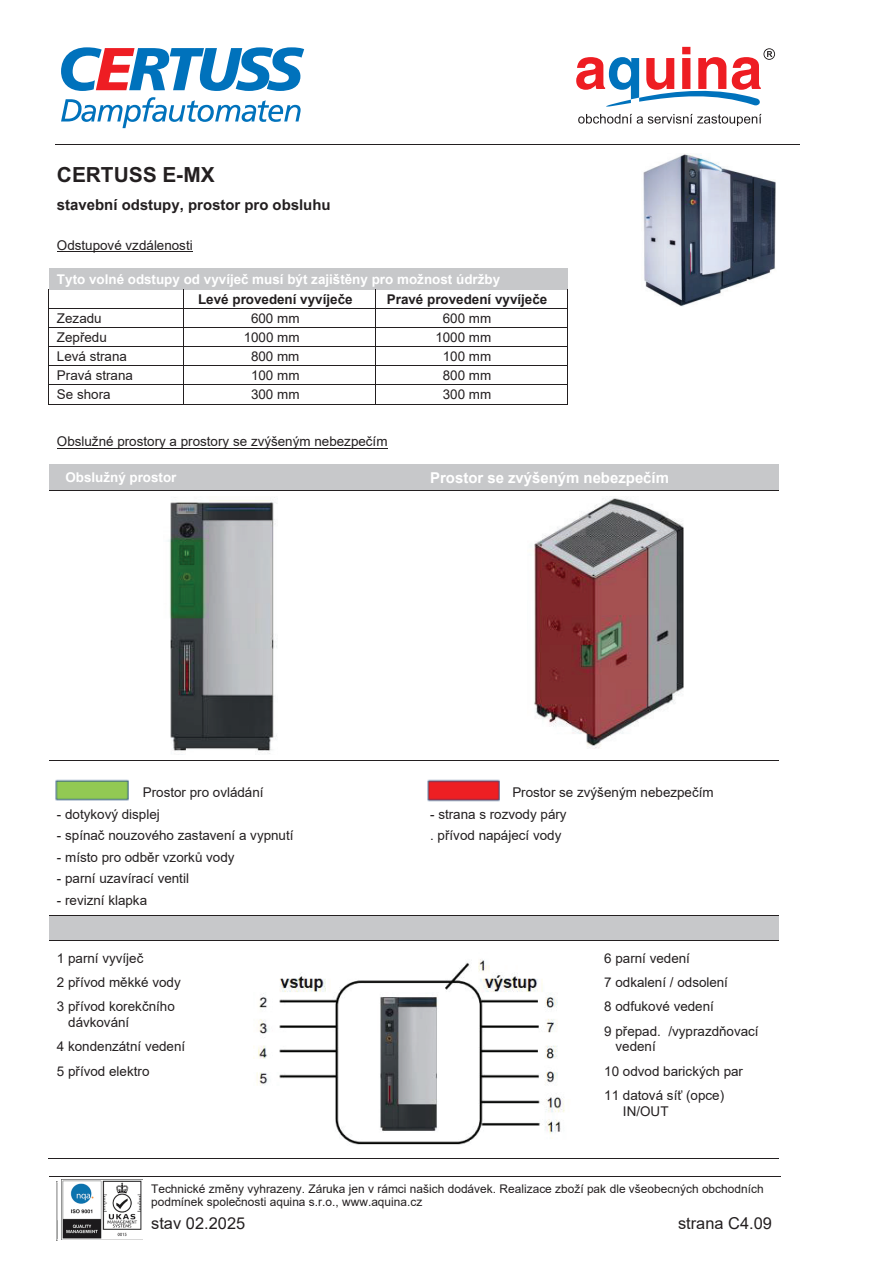
<style>
.page{position:relative;width:893px;height:1263px;background:#fff}
.page>*{position:absolute;margin:0;border:0;box-sizing:border-box;transform-origin:0 0}
.t1{font:700 20.85px "Arial";color:#231f20}
.t2{font:16.35px "Arial";color:#231f20}
.t3{font:700 15px "Arial";color:#231f20}
.t4{font:700 15px "Arial";color:#fff}
.t5{font:13.5px/24.5px "Arial";color:#231f20}
.t6{font:700 13.5px "Arial";color:#fff}
.t7{font:700 13.5px "Arial";color:#231f20}
.t8{font:11.85px/13.8px "Arial";color:#231f20}
</style>
<div class="page">
<svg style="left:61px;top:47px;width:243px;height:44px"></svg>
<svg style="left:61px;top:97px;width:240px;height:31px"></svg>
<svg style="left:576px;top:47px;width:199px;height:60px"></svg>
<svg style="left:578px;top:114px;width:184px;height:12px"></svg>
<hr style="left:55px;top:144px;width:745px;height:1px;background:#231f20">
<hr style="left:49px;top:1176px;width:94px;height:1px;background:#231f20">
<hr style="left:144px;top:1176px;width:636px;height:1px;background:#231f20">
<hr style="left:57px;top:251px;width:136px;height:1px;background:#231f20">
<div style="left:49px;top:268px;width:518px;height:21px;background:#c7c8ca"></div>
<hr style="left:49px;top:308px;width:135px;height:1px;background:#231f20">
<hr style="left:184px;top:308px;width:191px;height:1px;background:#231f20">
<hr style="left:376px;top:308px;width:191px;height:1px;background:#231f20">
<hr style="left:49px;top:327px;width:135px;height:1px;background:#231f20">
<hr style="left:184px;top:327px;width:191px;height:1px;background:#231f20">
<hr style="left:376px;top:327px;width:191px;height:1px;background:#231f20">
<hr style="left:49px;top:346px;width:135px;height:1px;background:#231f20">
<hr style="left:184px;top:346px;width:191px;height:1px;background:#231f20">
<hr style="left:376px;top:346px;width:191px;height:1px;background:#231f20">
<hr style="left:49px;top:365px;width:135px;height:1px;background:#231f20">
<hr style="left:184px;top:365px;width:191px;height:1px;background:#231f20">
<hr style="left:376px;top:365px;width:191px;height:1px;background:#231f20">
<hr style="left:49px;top:384px;width:135px;height:1px;background:#231f20">
<hr style="left:184px;top:384px;width:191px;height:1px;background:#231f20">
<hr style="left:376px;top:384px;width:191px;height:1px;background:#231f20">
<hr style="left:49px;top:404px;width:135px;height:1px;background:#231f20">
<hr style="left:184px;top:404px;width:191px;height:1px;background:#231f20">
<svg style="left:375px;top:289px;width:1px;height:116px"></svg>
<hr style="left:376px;top:404px;width:191px;height:1px;background:#231f20">
<svg style="left:567px;top:289px;width:1px;height:116px"></svg>
<hr style="left:57px;top:447px;width:331px;height:1px;background:#231f20">
<div style="left:49px;top:464px;width:365px;height:27px;background:#c7c8ca"></div>
<div style="left:414px;top:464px;width:365px;height:27px;background:#c7c8ca"></div>
<hr style="left:49px;top:491px;width:365px;height:1px;background:#231f20">
<hr style="left:414px;top:491px;width:365px;height:1px;background:#231f20">
<hr style="left:49px;top:760px;width:365px;height:1px;background:#231f20">
<hr style="left:414px;top:760px;width:365px;height:1px;background:#231f20">
<div style="left:49px;top:916px;width:730px;height:24px;background:#c7c8ca"></div>
<hr style="left:49px;top:915px;width:365px;height:1px;background:#231f20">
<hr style="left:414px;top:915px;width:365px;height:1px;background:#231f20">
<hr style="left:49px;top:940px;width:182px;height:1px;background:#231f20">
<hr style="left:232px;top:940px;width:182px;height:1px;background:#231f20">
<hr style="left:414px;top:940px;width:182px;height:1px;background:#231f20">
<hr style="left:597px;top:940px;width:182px;height:1px;background:#231f20">
<hr style="left:48px;top:1158px;width:183px;height:1px;background:#231f20">
<hr style="left:231px;top:1158px;width:183px;height:1px;background:#231f20">
<hr style="left:413px;top:1158px;width:183px;height:1px;background:#231f20">
<hr style="left:596px;top:1158px;width:183px;height:1px;background:#231f20">
<img style="left:643px;top:154px;width:133px;height:153px">
<img style="left:168px;top:500px;width:109px;height:254px">
<img style="left:534px;top:498px;width:150px;height:250px">
<img style="left:55px;top:779px;width:74px;height:22px">
<img style="left:427px;top:779px;width:73px;height:23px">
<img style="left:253px;top:959px;width:312px;height:186px">
<img style="left:61px;top:1179px;width:82px;height:61px">
<h1 class="t1" style="left:57px;top:162px;width:159px">CERTUSS E-MX</h1>
<p class="t3" style="left:57px;top:194px;width:275px">stavební odstupy, prostor pro obsluhu</p>
<p class="t5" style="left:57px;top:233px;width:137px">Odstupové vzdálenosti</p>
<p class="t6" style="left:57px;top:269px;width:445px">Tyto volné odstupy od vyvíječ musí být zajištěny pro možnost údržby</p>
<p class="t7" style="left:198px;top:289px;width:156px">Levé provedení vyvíječe</p>
<p class="t7" style="left:387px;top:289px;width:162px">Pravé provedení vyvíječe</p>
<p class="t5" style="left:57px;top:306px;width:46px">Zezadu</p>
<p class="t5" style="left:251px;top:306px;width:50px">600 mm</p>
<p class="t5" style="left:443px;top:306px;width:50px">600 mm</p>
<p class="t5" style="left:57px;top:325px;width:51px">Zepředu</p>
<p class="t5" style="left:244px;top:325px;width:57px">1000 mm</p>
<p class="t5" style="left:435px;top:325px;width:57px">1000 mm</p>
<p class="t5" style="left:57px;top:344px;width:72px">Levá strana</p>
<p class="t5" style="left:251px;top:344px;width:50px">800 mm</p>
<p class="t5" style="left:443px;top:344px;width:50px">100 mm</p>
<p class="t5" style="left:57px;top:363px;width:78px">Pravá strana</p>
<p class="t5" style="left:251px;top:363px;width:50px">100 mm</p>
<p class="t5" style="left:443px;top:363px;width:50px">800 mm</p>
<p class="t5" style="left:57px;top:382px;width:55px">Se shora</p>
<p class="t5" style="left:251px;top:382px;width:50px">300 mm</p>
<p class="t5" style="left:443px;top:382px;width:50px">300 mm</p>
<p class="t5" style="left:57px;top:429px;width:332px">Obslužné prostory a prostory se zvýšeným nebezpečím</p>
<p class="t6" style="left:65px;top:467px;width:113px">Obslužný prostor</p>
<p class="t4" style="left:430px;top:467px;width:240px">Prostor se zvýšeným nebezpečím</p>
<p class="t5" style="left:143px;top:780px;width:122px">Prostor pro ovládání</p>
<p class="t5" style="left:57px;top:802px;width:104px">- dotykový displej</p>
<p class="t5" style="left:57px;top:823px;width:238px">- spínač nouzového zastavení a vypnutí</p>
<p class="t5" style="left:57px;top:845px;width:179px">- místo pro odběr vzorků vody</p>
<p class="t5" style="left:57px;top:866px;width:134px">- parní uzavírací ventil</p>
<p class="t5" style="left:57px;top:887px;width:92px">- revizní klapka</p>
<p class="t5" style="left:57px;top:945px;width:125px">1 parní vyvíječ<br>2 přívod měkké vody<br>3 přívod korekčního</p>
<p class="t5" style="left:57px;top:1010px;width:130px;text-indent:11px">dávkování<br>4 kondenzátní vedení<br>5 přívod elektro</p>
<p class="t5" style="left:512px;top:780px;width:203px">Prostor se zvýšeným nebezpečím</p>
<p class="t5" style="left:430px;top:803px;width:138px;line-height:21.5px">- strana s rozvody páry . přívod napájecí vody</p>
<p class="t5" style="left:604px;top:945px;width:156px">6 parní vedení<br>7 odkalení / odsolení<br>8 odfukové vedení<br>9 přepad. /vyprazdňovací</p>
<p class="t5" style="left:604px;top:1034px;width:140px;text-indent:11px">vedení<br>10 odvod barických par<br>11 datová síť (opce)</p>
<p class="t5" style="left:623px;top:1098px;width:47px">IN/OUT</p>
<p class="t8" style="left:151px;top:1181px;width:614px">Technické změny vyhrazeny. Záruka jen v rámci našich dodávek. Realizace zboží pak dle všeobecných obchodních podmínek společnosti aquina s.r.o., www.aquina.cz</p>
<p class="t2" style="left:151px;top:1212px;width:96px">stav 02.2025</p>
<p class="t2" style="left:678px;top:1212px;width:95px">strana C4.09</p>
</div>
